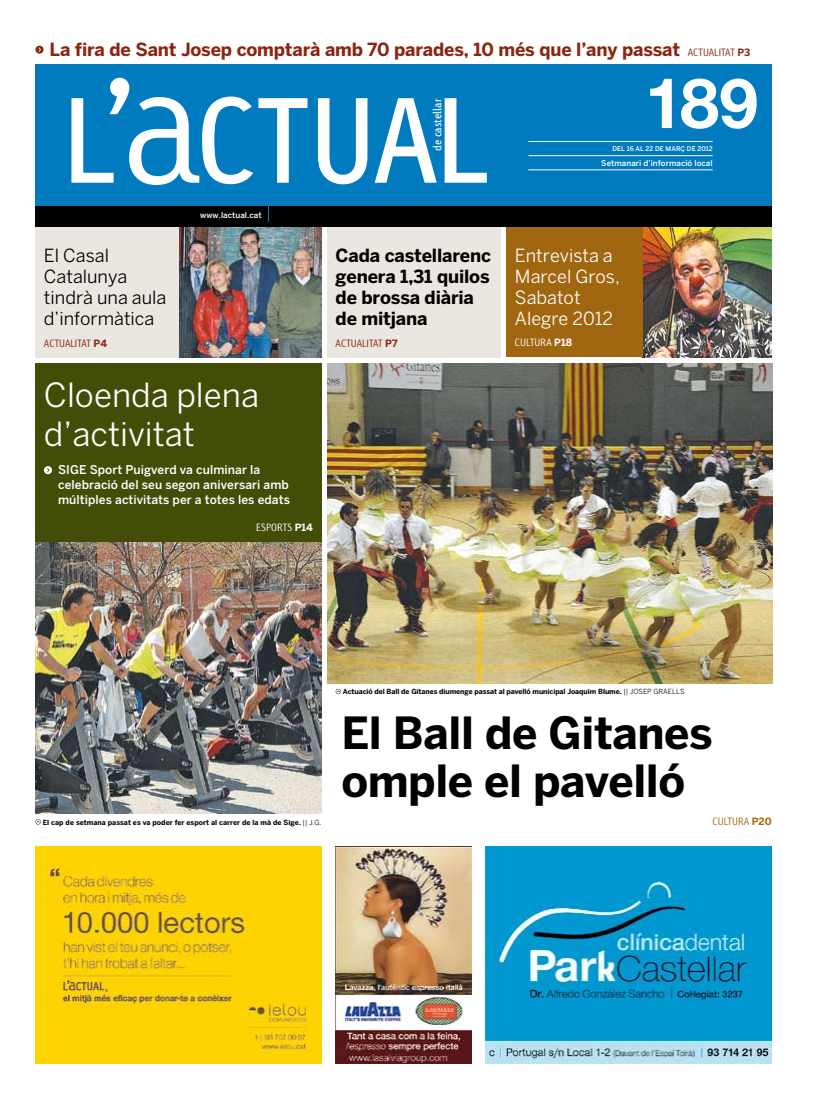
<style>
.page{position:relative;width:820px;height:1106px;background:#fff}
.page>*{position:absolute;margin:0;border:0;box-sizing:border-box;transform-origin:0 0}
.t1{font:75px "NH75";color:#fff}
.t2{font:700 44px/48px "Benton Sans";letter-spacing:-.01em;color:#000}
.t3{font:33px/39px "Benton Sans";color:#fff}
.t4{font:700 18px "Benton Sans";letter-spacing:-.01em;color:#8b2512}
.t5{font:700 18px/21px "Benton Sans";letter-spacing:-.01em;color:#000}
.t6{font:18px/21px "Benton Sans";color:#000}
.t7{font:18px/21px "Benton Sans";color:#fff}
.t8{font:500 12px/15px "Benton Sans";letter-spacing:.005em;color:#fff}
.t9{font:11px "Linotype Tetria";color:#fff}
.t10{font:300 10px "Linotype Tetria";letter-spacing:.005em;color:#8b2512}
.t11{font:300 10px "Linotype Tetria";letter-spacing:.005em;color:#fff}
.t12{font:300 10px "Linotype Tetria";letter-spacing:.005em;color:#a16710}
.t13{font:500 8px "Benton Sans";letter-spacing:.005em;color:#fff}
.t14{font:700 7px "Benton Sans";letter-spacing:-.01em;color:#000}
.t15{font:500 6.5px "Benton Sans";letter-spacing:.005em;color:#fff}
.s1{font-family:"Linotype Tetria";font-weight:300;font-size:10px}
.s2{font-size:10px}
.s3{font-family:"Benton Sans";font-weight:700}
.s4{font-weight:400}
</style>
<div class="page">
<img style="left:35px;top:846px;width:286px;height:217px">
<img style="left:335px;top:846px;width:136px;height:217px">
<img style="left:485px;top:846px;width:286px;height:217px">
<div style="left:35px;top:226px;width:146px;height:131px;background:#eae6e0"></div>
<img style="left:35px;top:542px;width:286px;height:271px">
<img style="left:642px;top:227px;width:129px;height:130px">
<img style="left:179px;top:227px;width:142px;height:130px">
<div style="left:327px;top:226px;width:173px;height:131px;background:#eae6e0"></div>
<div style="left:506px;top:226px;width:136px;height:131px;background:#a16710"></div>
<div style="left:35px;top:204px;width:736px;height:23px;background:#000"></div>
<div style="left:35px;top:64px;width:736px;height:141px;background:#007bc0"></div>
<svg style="left:268px;top:205px;width:1px;height:17px"></svg>
<hr style="left:528px;top:141px;width:184px;height:1px;background:#fff">
<hr style="left:528px;top:155px;width:184px;height:1px;background:#fff">
<hr style="left:528px;top:170px;width:184px;height:1px;background:#fff">
<svg style="left:71px;top:78px;width:236px;height:107px"></svg>
<svg style="left:318px;top:98px;width:49px;height:86px"></svg>
<svg style="left:374px;top:98px;width:62px;height:85px"></svg>
<svg style="left:444px;top:98px;width:42px;height:85px"></svg>
<svg style="left:35px;top:46px;width:8px;height:8px"></svg>
<div style="left:35px;top:363px;width:286px;height:179px;background:#444d07"></div>
<img style="left:327px;top:363px;width:445px;height:320px">
<svg style="left:335px;top:689px;width:6px;height:5px"></svg>
<svg style="left:35px;top:819px;width:6px;height:5px"></svg>
<svg style="left:44px;top:466px;width:8px;height:8px"></svg>
<h3 class="t4" style="left:50px;top:39px;width:702px">La fira de Sant Josep comptarà amb 70 parades, 10 més que l’any passat <span class="s1">ACTUALITAT</span> <span class="s2">P3</span></h3>
<h3 class="t6" style="left:44px;top:244px;width:124px">El Casal<br>Catalunya tindrà una aula d’informàtica</h3>
<p class="t13" style="left:200px;top:210px;width:63px">www.lactual.cat</p>
<h3 class="t9" style="left:430px;top:151px;width:54px;rotate:-90deg">de castellar</h3>
<h1 class="t1" style="left:644px;top:53px;width:116px">189</h1>
<p class="t15" style="left:612px;top:145px;width:102px">DEL 16 AL 22 DE MARÇ DE 2012</p>
<p class="t13" style="left:601px;top:158px;width:113px">Setmanari d’informació local</p>
<h3 class="t5" style="left:335px;top:244px;width:157px">Cada castellarenc genera 1,31 quilos de brossa diària de mitjana</h3>
<h3 class="t7" style="left:514px;top:244px;width:106px">Entrevista a<br>Marcel Gros,<br>Sabatot<br>Alegre 2012</h3>
<h3 class="t10" style="left:44px;top:337px;width:65px">ACTUALITAT <span class="s3">P4</span></h3>
<h3 class="t10" style="left:335px;top:337px;width:63px">ACTUALITAT <span class="s3">P7</span></h3>
<h3 class="t11" style="left:514px;top:336px;width:59px">CULTURA <span class="s3">P18</span></h3>
<h3 class="t3" style="left:44px;top:374px;width:217px">Cloenda plena d’activitat</h3>
<h3 class="t8" style="left:58px;top:462px;width:233px">SIGE Sport Puigverd va culminar la celebració del seu segon aniversari amb múltiples activitats per a totes les edats</h3>
<h3 class="t11" style="left:256px;top:521px;width:58px">ESPORTS <span class="s3">P14</span></h3>
<p class="t14" style="left:43px;top:817px;width:280px">El cap de setmana passat es va poder fer esport al carrer de la mà de Sige. <span class="s4">|| J.G.</span></p>
<p class="t14" style="left:342px;top:687px;width:342px">Actuació del Ball de Gitanes diumenge passat al pavelló municipal Joaquim Blume. <span class="s4">|| Jose p g rae lls</span></p>
<h2 class="t2" style="left:341px;top:708px;width:372px">El Ball de Gitanes omple el pavelló</h2>
<h3 class="t12" style="left:712px;top:815px;width:61px">CULTURA <span class="s3">P20</span></h3>
</div>
